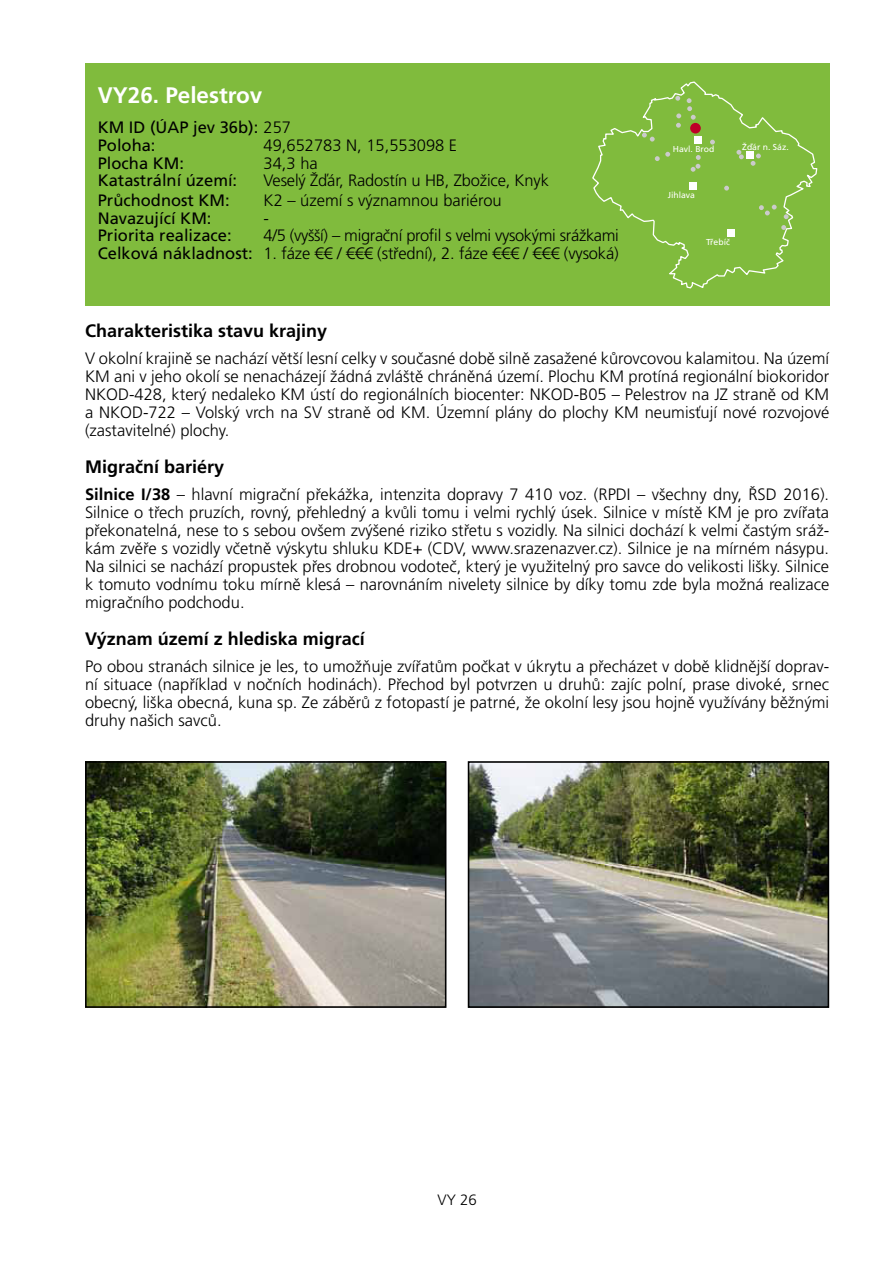
<style>
.page{position:relative;width:893px;height:1263px;background:#fff}
.page>*{position:absolute;margin:0;border:0;box-sizing:border-box;transform-origin:0 0}
.t1{font:700 22.5px "Frutiger CE";color:#fff}
.t2{font:700 18px "Frutiger CE";color:#000}
.t3{font:300 16.5px/18px "Frutiger CE";color:#000;text-align:justify}
.t4{font:300 16.5px/17.7px "Frutiger CE";letter-spacing:-.02em;color:#000;text-align:right}
.t5{font:16.5px/17.7px "Frutiger CE";color:#000}
.t6{font:300 15px "Frutiger CE";color:#000}
.t7{font:8.7px "Frutiger CE";color:#fff}
.s1{font-weight:300}
.s2{font-weight:400}
.s3{font-family:"Frutiger LT Std"}
.s4{font-weight:700}
</style>
<div class="page">
<div style="left:85px;top:64px;width:744px;height:242px;background:#80bb3d"></div>
<svg style="left:592px;top:81px;width:225px;height:207px"></svg>
<div style="left:727px;top:229px;width:8px;height:8px;background:#fff"></div>
<div style="left:746px;top:152px;width:8px;height:7px;background:#fff"></div>
<div style="left:689px;top:182px;width:8px;height:8px;background:#fff"></div>
<div style="left:694px;top:136px;width:8px;height:8px;background:#fff"></div>
<div style="left:690px;top:123px;width:11px;height:11px;background:#be0027;border-radius:50%"></div>
<img style="left:471px;top:764px;width:355px;height:241px">
<div style="left:468px;top:761px;width:361px;height:247px;border:2px solid #000"></div>
<img style="left:88px;top:764px;width:355px;height:241px">
<div style="left:85px;top:761px;width:361px;height:247px;border:2px solid #000"></div>
<h1 class="t1" style="left:98px;top:83px;width:166px">VY26. Pelestrov</h1>
<p class="t5" style="left:98px;top:119px;width:195px">KM ID (ÚAP jev 36b): <span class="s1">257<br></span>Poloha:</p>
<p class="t3" style="left:264px;top:137px;width:195px">49,652783 N, 15,553098 E</p>
<p class="t5" style="left:98px;top:155px;width:88px">Plocha KM:</p>
<p class="t3" style="left:264px;top:154px;width:56px">34,3 ha</p>
<p class="t5" style="left:98px;top:172px;width:141px">Katastrální území:</p>
<p class="t3" style="left:264px;top:172px;width:287px">Veselý Žďár, Radostín u HB, Zbožice, Knyk</p>
<p class="t5" style="left:98px;top:192px;width:134px">Průchodnost KM:</p>
<p class="t3" style="left:264px;top:192px;width:240px">K2 – území s významnou bariérou</p>
<p class="t5" style="left:98px;top:210px;width:115px">Navazující KM:</p>
<p class="t3" style="left:264px;top:209px;width:7px">-</p>
<p class="t5" style="left:98px;top:227px;width:135px">Priorita realizace:</p>
<p class="t4" style="left:98px;top:227px;width:523px">4/5 (vyšší) – migrační profil s velmi vysokými srážkami<br><span class="s2">Celková nákladnost:</span> 1. fáze <span class="s3">€€ / €€€</span> (střední), 2. fáze <span class="s3">€€€ / €€€</span> (vysoká)</p>
<p class="t7" style="left:673px;top:144px;width:43px">Havl. Brod</p>
<p class="t7" style="left:742px;top:142px;width:48px">Žďár n. Sáz.</p>
<p class="t7" style="left:668px;top:190px;width:29px">Jihlava</p>
<p class="t7" style="left:706px;top:237px;width:25px">Třebíč</p>
<p class="t2" style="left:85px;top:321px;width:244px">Charakteristika stavu krajiny</p>
<p class="t3" style="left:85px;top:349px;width:746px">V okolní krajině se nachází větší lesní celky v současné době silně zasažené kůrovcovou kalamitou. Na území KM ani v jeho okolí se nenacházejí žádná zvláště chráněná území. Plochu KM protíná regionální biokoridor NKOD-428, který nedaleko KM ústí do regionálních biocenter: NKOD-B05 – Pelestrov na JZ straně od KM a NKOD-722 – Volský vrch na SV straně od KM. Územní plány do plochy KM neumisťují nové rozvojové (zastavitelné) plochy.</p>
<p class="t2" style="left:85px;top:457px;width:141px">Migrační bariéry</p>
<p class="t3" style="left:85px;top:485px;width:746px"><span class="s4">Silnice I/38</span> – hlavní migrační překážka, intenzita dopravy 7 410 voz. (RPDI – všechny dny, ŘSD 2016).<br>Silnice o třech pruzích, rovný, přehledný a kvůli tomu i velmi rychlý úsek. Silnice v místě KM je pro zvířata překonatelná, nese to s sebou ovšem zvýšené riziko střetu s vozidly. Na silnici dochází k velmi častým sráž&shy;kám zvěře s vozidly včetně výskytu shluku KDE+ (CDV, www.srazenazver.cz). Silnice je na mírném násypu.<br>Na silnici se nachází propustek přes drobnou vodoteč, který je využitelný pro savce do velikosti lišky. Silnice k tomuto vodnímu toku mírně klesá – narovnáním nivelety silnice by díky tomu zde byla možná realizace migračního podchodu.</p>
<p class="t2" style="left:85px;top:630px;width:281px">Význam území z hlediska migrací</p>
<p class="t3" style="left:85px;top:657px;width:746px">Po obou stranách silnice je les, to umožňuje zvířatům počkat v úkrytu a přecházet v době klidnější doprav&shy;ní situace (například v nočních hodinách). Přechod byl potvrzen u druhů: zajíc polní, prase divoké, srnec obecný, liška obecná, kuna sp. Ze záběrů z fotopastí je patrné, že okolní lesy jsou hojně využívány běžnými druhy našich savců.</p>
<p class="t6" style="left:437px;top:1192px;width:41px">VY 26</p>
</div>
